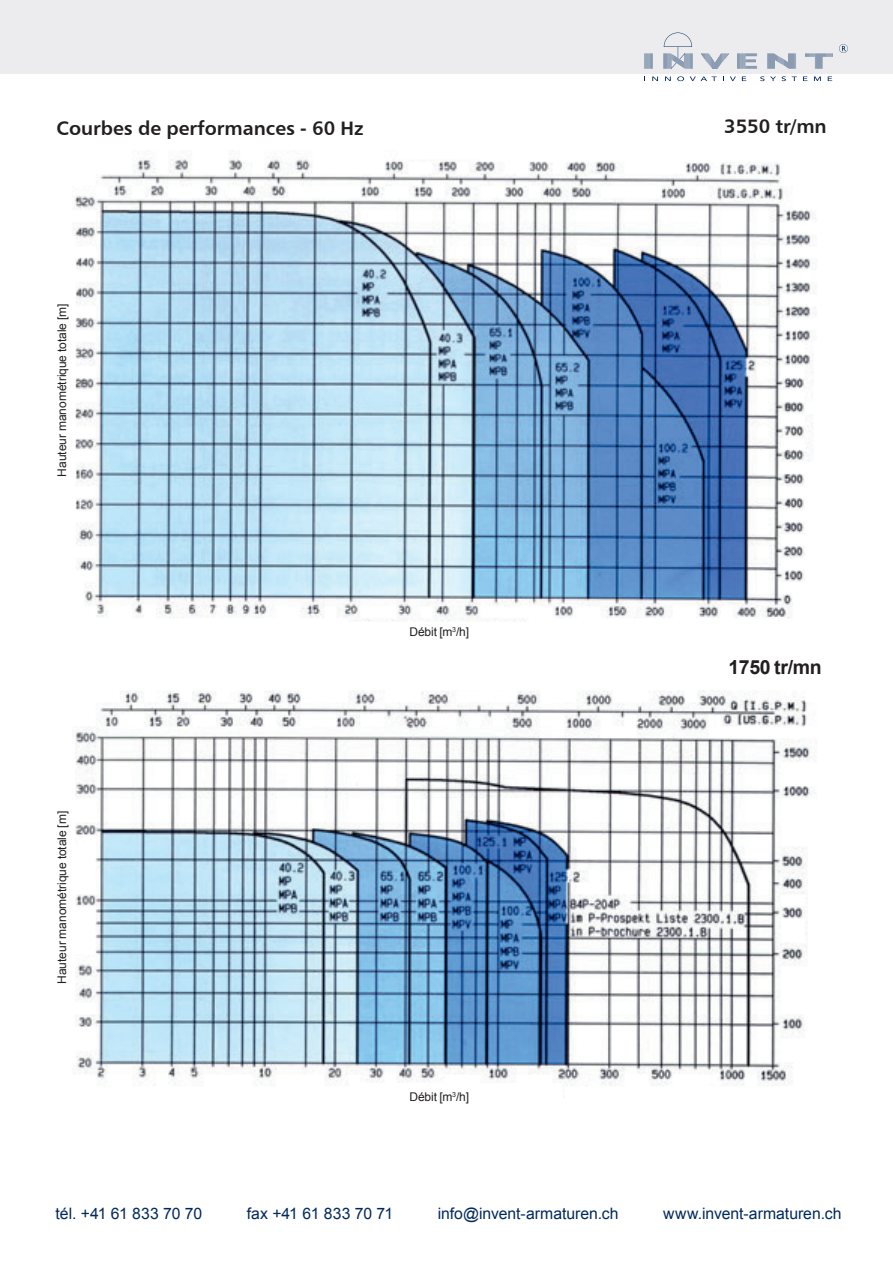
<style>
.page{position:relative;width:893px;height:1263px;background:#fff}
.page>*{position:absolute;margin:0;border:0;box-sizing:border-box;transform-origin:0 0}
.t1{font:19.5px "Humanist 777 BT Bold B";color:#231f20}
.t2{font:700 19.5px "Arial";letter-spacing:-.015em;color:#231f20}
.t3{font:15.75px "Arial";color:#00295d}
.t4{font:12px "Arial";color:#231f20}
</style>
<div class="page">
<div style="left:0;top:0;width:893px;height:73px;background:#ececee"></div>
<svg style="left:839px;top:44px;width:9px;height:9px"></svg>
<svg style="left:645px;top:33px;width:187px;height:36px"></svg>
<svg style="left:652px;top:77px;width:6px;height:4px"></svg>
<svg style="left:665px;top:77px;width:6px;height:4px"></svg>
<svg style="left:677px;top:76px;width:7px;height:5px"></svg>
<svg style="left:690px;top:77px;width:27px;height:4px"></svg>
<svg style="left:730px;top:77px;width:6px;height:4px"></svg>
<svg style="left:742px;top:77px;width:4px;height:4px"></svg>
<svg style="left:760px;top:76px;width:4px;height:5px"></svg>
<svg style="left:770px;top:76px;width:16px;height:5px"></svg>
<svg style="left:803px;top:77px;width:4px;height:4px"></svg>
<svg style="left:814px;top:77px;width:7px;height:4px"></svg>
<svg style="left:828px;top:77px;width:4px;height:4px"></svg>
<hr style="left:57px;top:1168px;width:765px;height:1px;background:#231f20">
<hr style="left:282px;top:106px;width:540px;height:1px;background:#231f20">
<img style="left:72px;top:153px;width:745px;height:944px">
<div style="left:36px;top:237px;width:39px;height:334px;background:#fff"></div>
<div style="left:344px;top:622px;width:201px;height:39px;background:#fff"></div>
<div style="left:814px;top:342px;width:16px;height:120px;background:#fff"></div>
<div style="left:809px;top:833px;width:29px;height:137px;background:#fff"></div>
<div style="left:357px;top:1084px;width:205px;height:33px;background:#fff"></div>
<div style="left:34px;top:739px;width:40px;height:324px;background:#fff"></div>
<div style="left:399px;top:131px;width:88px;height:28px;background:#fff"></div>
<div style="left:427px;top:660px;width:91px;height:30px;background:#fff"></div>
<p class="t1" style="left:57px;top:116px;width:309px">Courbes de performances - 60 Hz</p>
<p class="t4" style="left:54px;top:477px;width:175px;rotate:-90deg">Hauteur manométrique totale [m]</p>
<p class="t4" style="left:410px;top:624px;width:61px">Débit [m<sup>3</sup>/h]</p>
<p class="t4" style="left:54px;top:984px;width:175px;rotate:-90deg">Hauteur manométrique totale [m]</p>
<p class="t4" style="left:410px;top:1089px;width:61px">Débit [m<sup>3</sup>/h]</p>
<p class="t1" style="left:724px;top:114px;width:104px">3550 tr/mn</p>
<p class="t2" style="left:728px;top:654px;width:95px">1750 tr/mn</p>
<p class="t3" style="left:56px;top:1203px;width:148px">tél. +41 61 833 70 70</p>
<p class="t3" style="left:247px;top:1203px;width:148px">fax +41 61 833 70 71</p>
<p class="t3" style="left:438px;top:1203px;width:182px">info@invent-armaturen.ch</p>
<p class="t3" style="left:663px;top:1203px;width:180px">www.invent-armaturen.ch</p>
</div>
